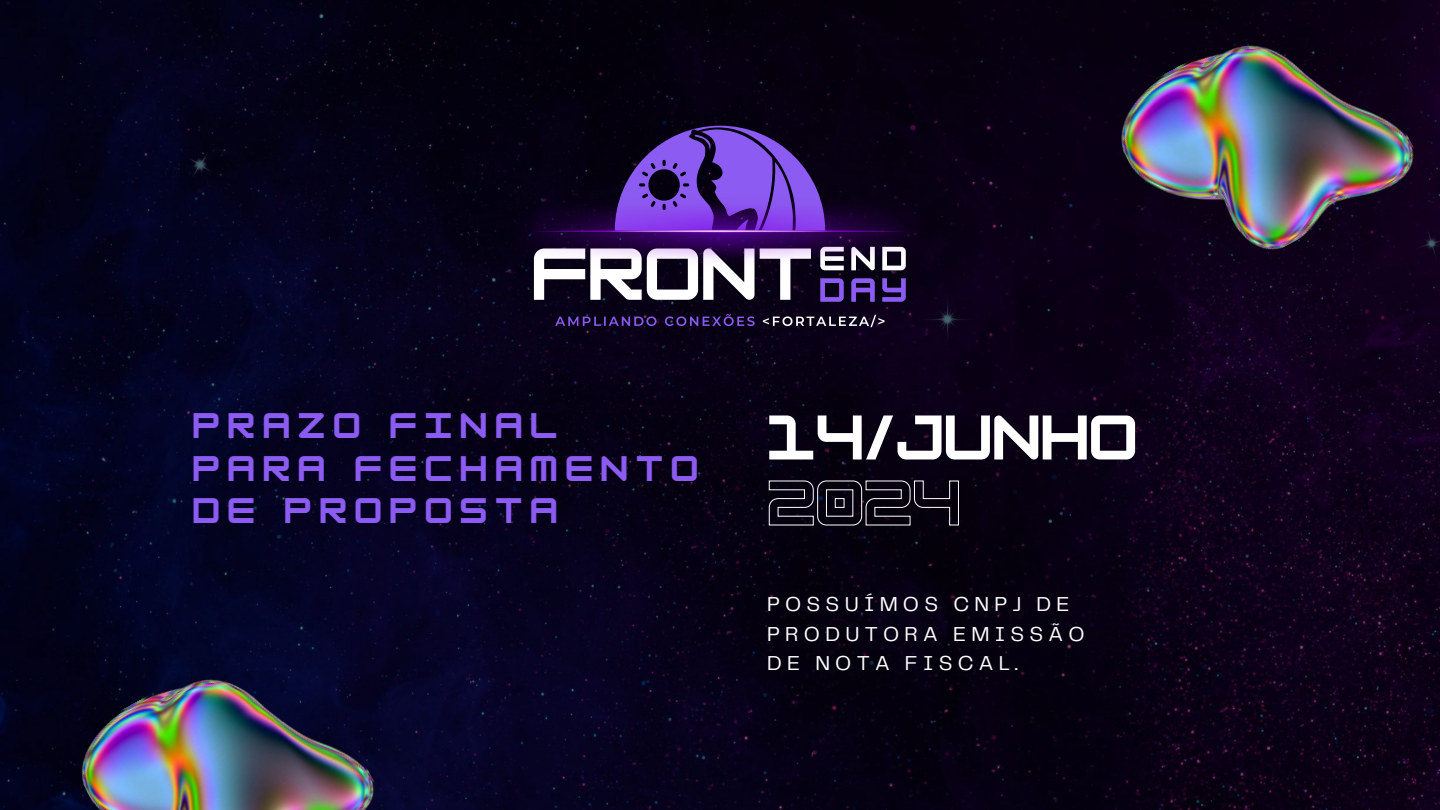
<style>
.page{position:relative;width:1440px;height:810px;background:#fff}
.page>*{position:absolute;margin:0;border:0;box-sizing:border-box;transform-origin:0 0}
.t1{font:700 55px "HK Modular";color:#fff}
.t2{font:700 31.1px/42.6px "HK Modular";letter-spacing:.25em;color:#8c5bf1}
.t3{font:21px/29.3px "Telegraf";letter-spacing:.25em;color:#fff}
</style>
<div class="page">
<img style="left:0;top:0;width:1440px;height:810px">
<svg style="left:769px;top:480px;width:190px;height:46px;background:#25212d"></svg>
<img style="left:60px;top:620px;width:326px;height:190px">
<img style="left:1100px;top:0;width:326px;height:293px">
<svg style="left:615px;top:126px;width:210px;height:68px;background:#4c3087"></svg>
<svg style="left:534px;top:269px;width:372px;height:58px"></svg>
<img style="left:506px;top:194px;width:428px;height:75px">
<h2 class="t2" style="left:192px;top:404px;width:507px">PRAZO FINAL<br>PARA FECHAMENTO<br>DE PROPOSTA</h2>
<h1 class="t1" style="left:767px;top:404px;width:372px">14/JUNHO</h1>
<p class="t3" style="left:767px;top:591px;width:319px">POSSUÍMOS CNPJ DE<br>PRODUTORA EMISSÃO<br>DE NOTA FISCAL.</p>
</div>
